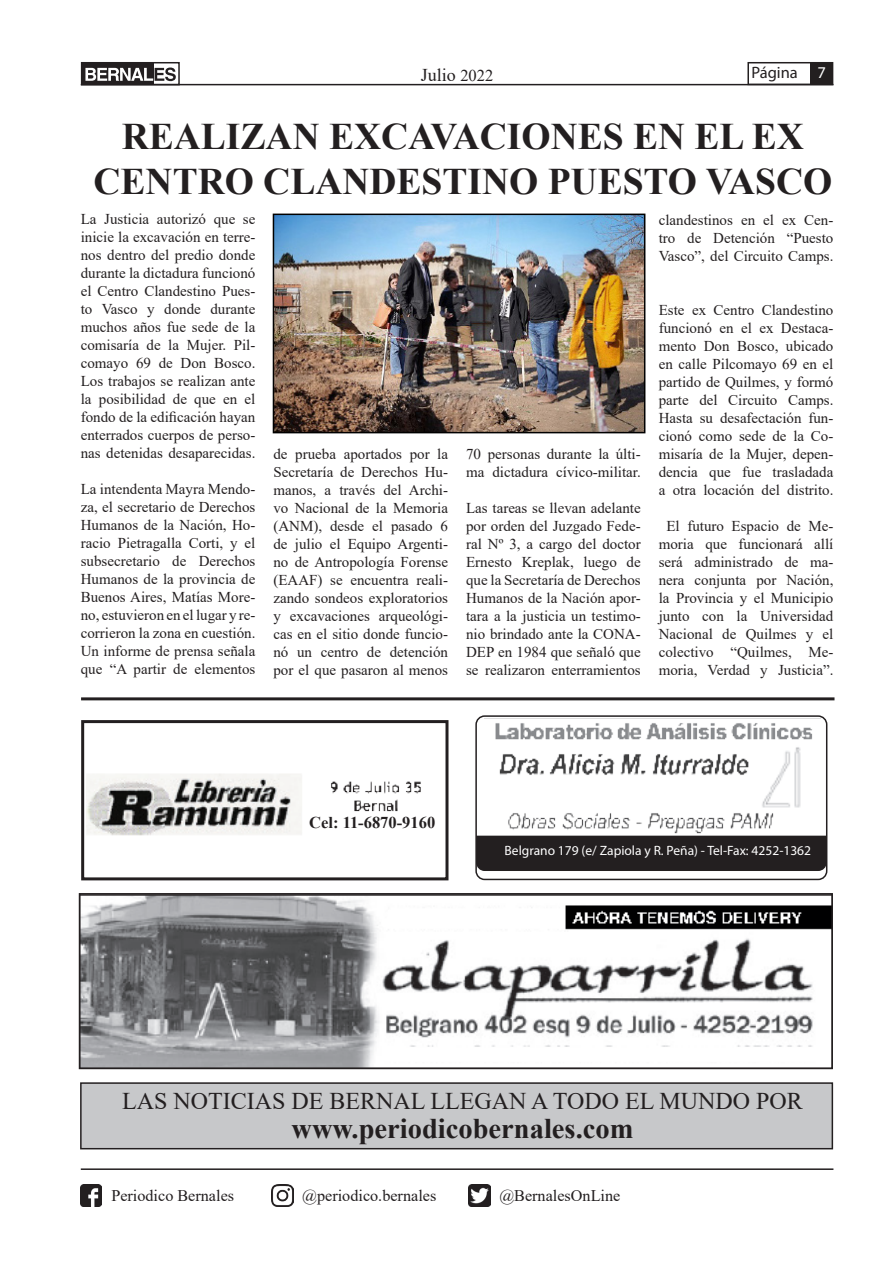
<style>
.page{position:relative;width:893px;height:1263px;background:#fff}
.page>*{position:absolute;margin:0;border:0;box-sizing:border-box;transform-origin:0 0}
.t1{font:700 37.5px/45px "Times New Roman";color:#231f20;text-align:center}
.t2{font:700 28.5px "Times New Roman";color:#231f20}
.t3{font:24px "Times New Roman";color:#231f20}
.t4{font:18px "Times New Roman";color:#231f20}
.t5{font:700 16.5px "Times New Roman";color:#231f20}
.t6{font:16.5px "Myriad Pro";color:#231f20}
.t7{font:16.2px "Times New Roman";color:#231f20}
.t8{font:15px/18px "Times New Roman";color:#231f20;text-align:justify}
.t9{font:13.5px "Myriad Pro";color:#fff}
.s1{font-size:16.5px}
.s2{color:#fff}
</style>
<div class="page">
<div style="left:810px;top:63px;width:23px;height:21px;background:#231f20"></div>
<div style="left:82px;top:63px;width:72px;height:22px;background:#231f20"></div>
<div style="left:747px;top:62px;width:86px;height:23px;border:2px solid #231f20"></div>
<svg style="left:85px;top:68px;width:91px;height:13px"></svg>
<div style="left:81px;top:62px;width:99px;height:23px;border:2px solid #231f20"></div>
<hr style="left:81px;top:84px;width:752px;height:1px;background:#231f20">
<hr style="left:81px;top:1168px;width:752px;height:2px;background:#231f20">
<img style="left:80px;top:1185px;width:22px;height:21px">
<img style="left:272px;top:1185px;width:21px;height:21px">
<img style="left:469px;top:1185px;width:21px;height:21px">
<img style="left:82px;top:896px;width:748px;height:170px">
<div style="left:79px;top:893px;width:754px;height:176px;border:2px solid #231f20"></div>
<div style="left:81px;top:1083px;width:751px;height:66px;background:#c7c8ca"></div>
<div style="left:80px;top:1082px;width:753px;height:67px;border:1px solid #231f20"></div>
<hr style="left:81px;top:697px;width:753px;height:3px;background:#231f20">
<img style="left:276px;top:217px;width:366px;height:213px">
<div style="left:273px;top:214px;width:372px;height:219px;border:2px solid #000"></div>
<img style="left:499px;top:754px;width:250px;height:21px">
<img style="left:508px;top:813px;width:266px;height:21px">
<img style="left:762px;top:747px;width:39px;height:61px">
<img style="left:495px;top:723px;width:318px;height:17px">
<div style="left:478px;top:836px;width:346px;height:35px;background:#231f20"></div>
<div style="left:475px;top:715px;width:352px;height:165px;border:2px solid #231f20;border-radius:9px"></div>
<img style="left:86px;top:774px;width:335px;height:62px">
<div style="left:81px;top:720px;width:367px;height:160px;border:3px solid #231f20"></div>
<div style="left:309px;top:817px;width:128px;height:16px;background:#fff"></div>
<p class="t4" style="left:421px;top:62px;width:74px">Julio <span class="s1">2022</span></p>
<p class="t6" style="left:751px;top:63px;width:76px">Página <span class="s2">7</span></p>
<p class="t1" style="left:93px;top:112px;width:740px">REALIZAN EXCAVACIONES EN EL EX<br>CENTRO CLANDESTINO PUESTO VASCO</p>
<p class="t8" style="left:81px;top:209px;width:176px">La Justicia autorizó que se inicie la excavación en terre&shy;nos dentro del predio donde durante la dictadura funcionó el Centro Clandestino Pues&shy;to Vasco y donde durante muchos años fue sede de la comisaría de la Mujer. Pil&shy;comayo 69 de Don Bosco.<br>Los trabajos se realizan ante la posibilidad de que en el fondo de la edificación hayan enterrados cuerpos de perso&shy;nas detenidas desaparecidas.</p>
<p class="t8" style="left:81px;top:479px;width:176px">La intendenta Mayra Mendo&shy;za, el secretario de Derechos Humanos de la Nación, Ho&shy;racio Pietragalla Corti, y el subsecretario de Derechos Humanos de la provincia de Buenos Aires, Matías More&shy;no, estuvieron en el lugar y re&shy;corrieron la zona en cuestión.</p>
<p class="t8" style="left:81px;top:641px;width:176px">Un informe de prensa señala que “A partir de elementos</p>
<p class="t8" style="left:659px;top:210px;width:176px">clandestinos en el ex Cen&shy;tro de Detención “Puesto Vasco”, del Circuito Camps.</p>
<p class="t8" style="left:659px;top:300px;width:176px">Este ex Centro Clandestino funcionó en el ex Destaca&shy;mento Don Bosco, ubicado en calle Pilcomayo 69 en el partido de Quilmes, y formó parte del Circuito Camps.<br>Hasta su desafectación fun&shy;cionó como sede de la Co&shy;misaría de la Mujer, depen&shy;dencia que fue trasladada a otra locación del distrito.</p>
<p class="t8" style="left:659px;top:516px;width:176px;text-align:center">El futuro Espacio de Me&shy;moria que funcionará allí será administrado de ma&shy;nera conjunta por Nación, la Provincia y el Municipio junto con la Universidad<br>Nacional de Quilmes y el colectivo “Quilmes, Me&shy;moria, Verdad y Justicia”.</p>
<p class="t8" style="left:273px;top:444px;width:176px">de prueba aportados por la Secretaría de Derechos Hu&shy;manos, a través del Archi&shy;vo Nacional de la Memoria (ANM), desde el pasado 6 de julio el Equipo Argenti&shy;no de Antropología Forense (EAAF) se encuentra reali&shy;zando sondeos exploratorios y excavaciones arqueológi&shy;cas en el sitio donde funcio&shy;nó un centro de detención por el que pasaron al menos</p>
<p class="t8" style="left:466px;top:444px;width:176px">70 personas durante la últi&shy;ma dictadura cívico-militar.</p>
<p class="t8" style="left:466px;top:498px;width:176px">Las tareas se llevan adelante por orden del Juzgado Fede&shy;ral Nº 3, a cargo del doctor Ernesto Kreplak, luego de que la Secretaría de Derechos Humanos de la Nación apor&shy;tara a la justicia un testimo&shy;nio brindado ante la CONA-DEP en 1984 que señaló que se realizaron enterramientos</p>
<p class="t5" style="left:309px;top:811px;width:128px">Cel: 11-6870-9160</p>
<p class="t9" style="left:505px;top:842px;width:308px">Belgrano 179 (e/ Zapiola y R. Peña) - Tel-Fax: 4252-1362</p>
<p class="t3" style="left:122px;top:1084px;width:682px">LAS NOTICIAS DE BERNAL LLEGAN A TODO EL MUNDO POR</p>
<p class="t2" style="left:291px;top:1108px;width:343px">www.periodicobernales.com</p>
<p class="t7" style="left:111px;top:1184px;width:124px">Periodico Bernales</p>
<p class="t7" style="left:302px;top:1184px;width:136px">@periodico.bernales</p>
<p class="t7" style="left:499px;top:1184px;width:123px">@BernalesOnLine</p>
</div>
